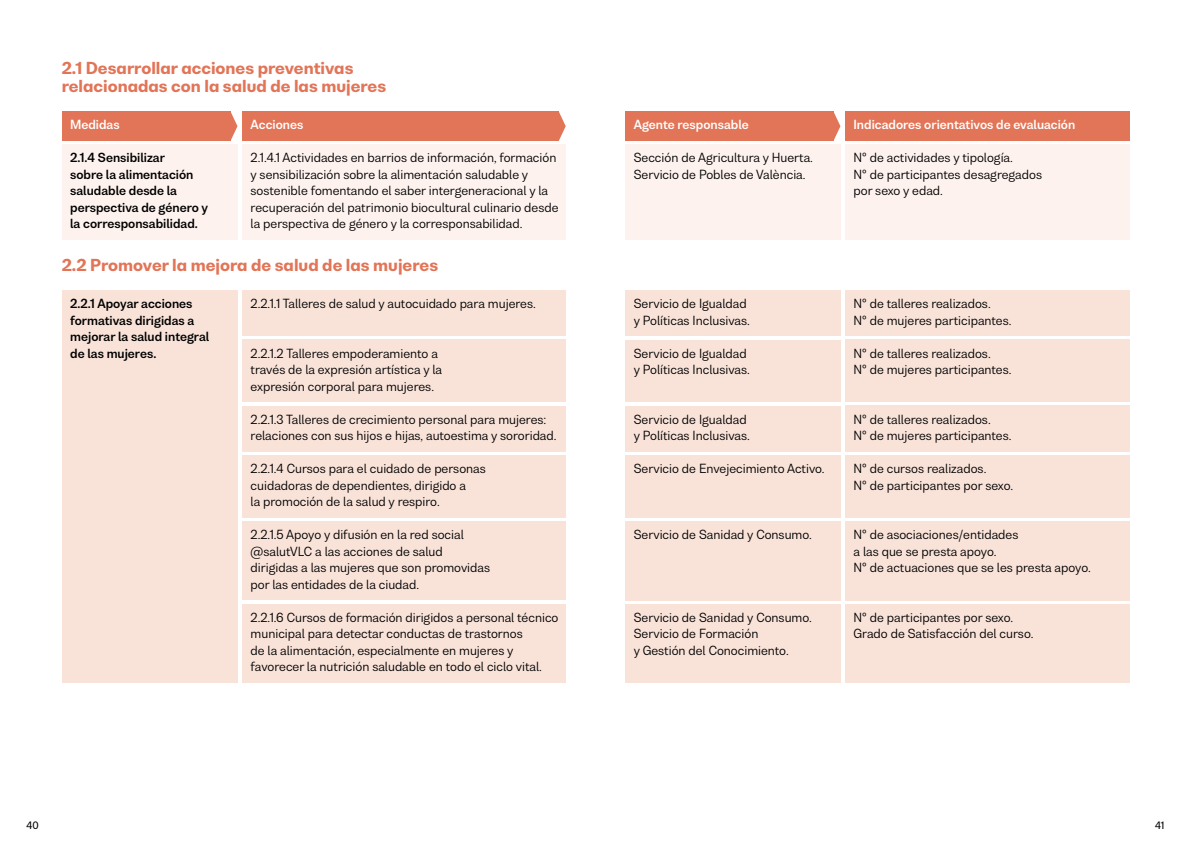
<style>
.page{position:relative;width:1191px;height:851px;background:#fff}
.page>*{position:absolute;margin:0;border:0;box-sizing:border-box;transform-origin:0 0}
.t1{font:800 15.75px/18px "Bw Nista Geometric";color:#e27457}
.t2{font:12px/16.5px "Bw Nista Grotesk";color:#000;scale:.96 1}
.t3{font:700 12px/16.5px "Bw Nista Grotesk";color:#000;scale:.96 1}
.t4{font:700 12px "Bw Nista Grotesk";color:#fff;scale:.96 1}
.t5{font:500 9.75px "Bw Nista Grotesk";color:#000;scale:.96 1}
</style>
<div class="page">
<div style="left:625px;top:144px;width:215px;height:46px;background:#fdf2ee"></div>
<div style="left:625px;top:177px;width:215px;height:29px;background:#fdf2ee"></div>
<div style="left:625px;top:194px;width:215px;height:29px;background:#fdf2ee"></div>
<div style="left:625px;top:210px;width:215px;height:29px;background:#fdf2ee"></div>
<div style="left:625px;top:290px;width:215px;height:46px;background:#f9e3d9"></div>
<div style="left:625px;top:340px;width:215px;height:45px;background:#f9e3d9"></div>
<div style="left:625px;top:373px;width:215px;height:29px;background:#f9e3d9"></div>
<div style="left:625px;top:406px;width:215px;height:45px;background:#f9e3d9"></div>
<div style="left:625px;top:455px;width:215px;height:29px;background:#f9e3d9"></div>
<div style="left:625px;top:472px;width:215px;height:29px;background:#f9e3d9"></div>
<div style="left:625px;top:488px;width:215px;height:29px;background:#f9e3d9"></div>
<div style="left:625px;top:521px;width:215px;height:29px;background:#f9e3d9"></div>
<div style="left:625px;top:538px;width:215px;height:29px;background:#f9e3d9"></div>
<div style="left:625px;top:554px;width:215px;height:29px;background:#f9e3d9"></div>
<div style="left:625px;top:571px;width:215px;height:29px;background:#f9e3d9"></div>
<div style="left:625px;top:604px;width:215px;height:62px;background:#f9e3d9"></div>
<div style="left:625px;top:653px;width:215px;height:29px;background:#f9e3d9"></div>
<div style="left:845px;top:144px;width:284px;height:29px;background:#fdf2ee"></div>
<div style="left:845px;top:161px;width:284px;height:45px;background:#fdf2ee"></div>
<div style="left:845px;top:194px;width:284px;height:29px;background:#fdf2ee"></div>
<div style="left:845px;top:210px;width:284px;height:29px;background:#fdf2ee"></div>
<div style="left:845px;top:290px;width:284px;height:29px;background:#f9e3d9"></div>
<div style="left:845px;top:307px;width:284px;height:29px;background:#f9e3d9"></div>
<div style="left:845px;top:340px;width:284px;height:29px;background:#f9e3d9"></div>
<div style="left:845px;top:356px;width:284px;height:29px;background:#f9e3d9"></div>
<div style="left:845px;top:373px;width:284px;height:29px;background:#f9e3d9"></div>
<div style="left:845px;top:406px;width:284px;height:29px;background:#f9e3d9"></div>
<div style="left:845px;top:422px;width:284px;height:29px;background:#f9e3d9"></div>
<div style="left:845px;top:455px;width:284px;height:29px;background:#f9e3d9"></div>
<div style="left:845px;top:472px;width:284px;height:29px;background:#f9e3d9"></div>
<div style="left:845px;top:488px;width:284px;height:29px;background:#f9e3d9"></div>
<div style="left:845px;top:521px;width:284px;height:46px;background:#f9e3d9"></div>
<div style="left:845px;top:554px;width:284px;height:29px;background:#f9e3d9"></div>
<div style="left:845px;top:571px;width:284px;height:29px;background:#f9e3d9"></div>
<div style="left:845px;top:604px;width:284px;height:29px;background:#f9e3d9"></div>
<div style="left:845px;top:620px;width:284px;height:29px;background:#f9e3d9"></div>
<div style="left:845px;top:637px;width:284px;height:29px;background:#f9e3d9"></div>
<div style="left:845px;top:653px;width:284px;height:29px;background:#f9e3d9"></div>
<div style="left:62px;top:144px;width:175px;height:95px;background:#fdf2ee"></div>
<div style="left:242px;top:144px;width:324px;height:95px;background:#fdf2ee"></div>
<div style="left:242px;top:290px;width:324px;height:29px;background:#f9e3d9"></div>
<div style="left:242px;top:307px;width:324px;height:29px;background:#f9e3d9"></div>
<div style="left:242px;top:340px;width:324px;height:62px;background:#f9e3d9"></div>
<div style="left:242px;top:406px;width:324px;height:45px;background:#f9e3d9"></div>
<div style="left:242px;top:455px;width:324px;height:62px;background:#f9e3d9"></div>
<div style="left:242px;top:521px;width:324px;height:79px;background:#f9e3d9"></div>
<div style="left:242px;top:604px;width:324px;height:78px;background:#f9e3d9"></div>
<div style="left:62px;top:290px;width:175px;height:79px;background:#f9e3d9"></div>
<div style="left:62px;top:356px;width:175px;height:29px;background:#f9e3d9"></div>
<div style="left:62px;top:373px;width:175px;height:29px;background:#f9e3d9"></div>
<div style="left:62px;top:389px;width:175px;height:29px;background:#f9e3d9"></div>
<div style="left:62px;top:406px;width:175px;height:29px;background:#f9e3d9"></div>
<div style="left:62px;top:422px;width:175px;height:29px;background:#f9e3d9"></div>
<div style="left:62px;top:439px;width:175px;height:29px;background:#f9e3d9"></div>
<div style="left:62px;top:455px;width:175px;height:29px;background:#f9e3d9"></div>
<div style="left:62px;top:472px;width:175px;height:29px;background:#f9e3d9"></div>
<div style="left:62px;top:488px;width:175px;height:29px;background:#f9e3d9"></div>
<div style="left:62px;top:505px;width:175px;height:29px;background:#f9e3d9"></div>
<div style="left:62px;top:521px;width:175px;height:29px;background:#f9e3d9"></div>
<div style="left:62px;top:538px;width:175px;height:29px;background:#f9e3d9"></div>
<div style="left:62px;top:554px;width:175px;height:29px;background:#f9e3d9"></div>
<div style="left:62px;top:571px;width:175px;height:29px;background:#f9e3d9"></div>
<div style="left:62px;top:587px;width:175px;height:29px;background:#f9e3d9"></div>
<div style="left:62px;top:604px;width:175px;height:29px;background:#f9e3d9"></div>
<div style="left:62px;top:620px;width:175px;height:29px;background:#f9e3d9"></div>
<div style="left:62px;top:637px;width:175px;height:29px;background:#f9e3d9"></div>
<div style="left:62px;top:653px;width:175px;height:29px;background:#f9e3d9"></div>
<svg style="left:231px;top:112px;width:6px;height:28px"></svg>
<svg style="left:559px;top:112px;width:7px;height:28px"></svg>
<div style="left:62px;top:112px;width:169px;height:29px;background:#e27457"></div>
<div style="left:242px;top:112px;width:317px;height:29px;background:#e27457"></div>
<svg style="left:833px;top:112px;width:7px;height:29px"></svg>
<div style="left:625px;top:112px;width:208px;height:29px;background:#e27457"></div>
<div style="left:845px;top:112px;width:284px;height:29px;background:#e27457"></div>
<h1 class="t1" style="left:62px;top:59px;width:326px">2.1 Desarrollar acciones preventivas relacionadas con la salud de las mujeres</h1>
<p class="t4" style="left:70px;top:117px;width:53px">Medidas</p>
<p class="t4" style="left:251px;top:117px;width:56px">Acciones</p>
<p class="t4" style="left:634px;top:117px;width:121px">Agente responsable</p>
<p class="t4" style="left:853px;top:117px;width:232px">Indicadores orientativos de evaluación</p>
<p class="t3" style="left:70px;top:149px;width:145px">2.1.4 Sensibilizar<br>sobre la alimentación saludable desde la perspectiva de género y la corresponsabilidad.</p>
<p class="t2" style="left:251px;top:149px;width:322px">2.1.4.1 Actividades en barrios de información, formación y sensibilización sobre la alimentación saludable y sostenible fomentando el saber intergeneracional y la recuperación del patrimonio biocultural culinario desde la perspectiva de género y la corresponsabilidad.</p>
<h1 class="t1" style="left:62px;top:256px;width:378px">2.2 Promover la mejora de salud de las mujeres</h1>
<p class="t3" style="left:70px;top:295px;width:146px">2.2.1 Apoyar acciones formativas dirigidas a mejorar la salud integral de las mujeres.</p>
<p class="t2" style="left:251px;top:295px;width:299px">2.2.1.1 Talleres de salud y autocuidado para mujeres.</p>
<p class="t2" style="left:251px;top:344px;width:201px">2.2.1.2 Talleres empoderamiento a través de la expresión artística y la expresión corporal para mujeres.</p>
<p class="t2" style="left:251px;top:410px;width:320px">2.2.1.3 Talleres de crecimiento personal para mujeres: relaciones con sus hijos e hijas, autoestima y sororidad.</p>
<p class="t2" style="left:251px;top:460px;width:247px">2.2.1.4 Cursos para el cuidado de personas cuidadoras de dependientes, dirigido a<br>la promoción de la salud y respiro.</p>
<p class="t2" style="left:251px;top:526px;width:251px">2.2.1.5 Apoyo y difusión en la red social @salutVLC a las acciones de salud dirigidas a las mujeres que son promovidas por las entidades de la ciudad.</p>
<p class="t2" style="left:251px;top:608px;width:322px">2.2.1.6 Cursos de formación dirigidos a personal técnico municipal para detectar conductas de trastornos<br>de la alimentación, especialmente en mujeres y favorecer la nutrición saludable en todo el ciclo vital.</p>
<p class="t2" style="left:634px;top:149px;width:188px">Sección de Agricultura y Huerta.<br>Servicio de Pobles de València.</p>
<p class="t2" style="left:853px;top:149px;width:198px">Nº de actividades y tipología.<br>Nº de participantes desagregados por sexo y edad.</p>
<p class="t2" style="left:634px;top:295px;width:122px">Servicio de Igualdad y Políticas Inclusivas.</p>
<p class="t2" style="left:634px;top:344px;width:122px">Servicio de Igualdad y Políticas Inclusivas.</p>
<p class="t2" style="left:634px;top:410px;width:122px">Servicio de Igualdad y Políticas Inclusivas.</p>
<p class="t2" style="left:634px;top:460px;width:200px">Servicio de Envejecimiento Activo.</p>
<p class="t2" style="left:634px;top:526px;width:187px">Servicio de Sanidad y Consumo.</p>
<p class="t2" style="left:634px;top:608px;width:187px">Servicio de Sanidad y Consumo.<br>Servicio de Formación<br>y Gestión del Conocimiento.</p>
<p class="t2" style="left:853px;top:295px;width:166px">Nº de talleres realizados.<br>Nº de mujeres participantes.</p>
<p class="t2" style="left:853px;top:344px;width:166px">Nº de talleres realizados.<br>Nº de mujeres participantes.</p>
<p class="t2" style="left:853px;top:410px;width:166px">Nº de talleres realizados.<br>Nº de mujeres participantes.</p>
<p class="t2" style="left:853px;top:460px;width:168px">Nº de cursos realizados.<br>Nº de participantes por sexo.</p>
<p class="t2" style="left:853px;top:526px;width:249px">Nº de asociaciones/entidades<br>a las que se presta apoyo.<br>Nº de actuaciones que se les presta apoyo.</p>
<p class="t2" style="left:853px;top:608px;width:189px">Nº de participantes por sexo.<br>Grado de Satisfacción del curso.</p>
<p class="t5" style="left:27px;top:818px;width:14px">40</p>
<p class="t5" style="left:1155px;top:818px;width:11px">41</p>
</div>
